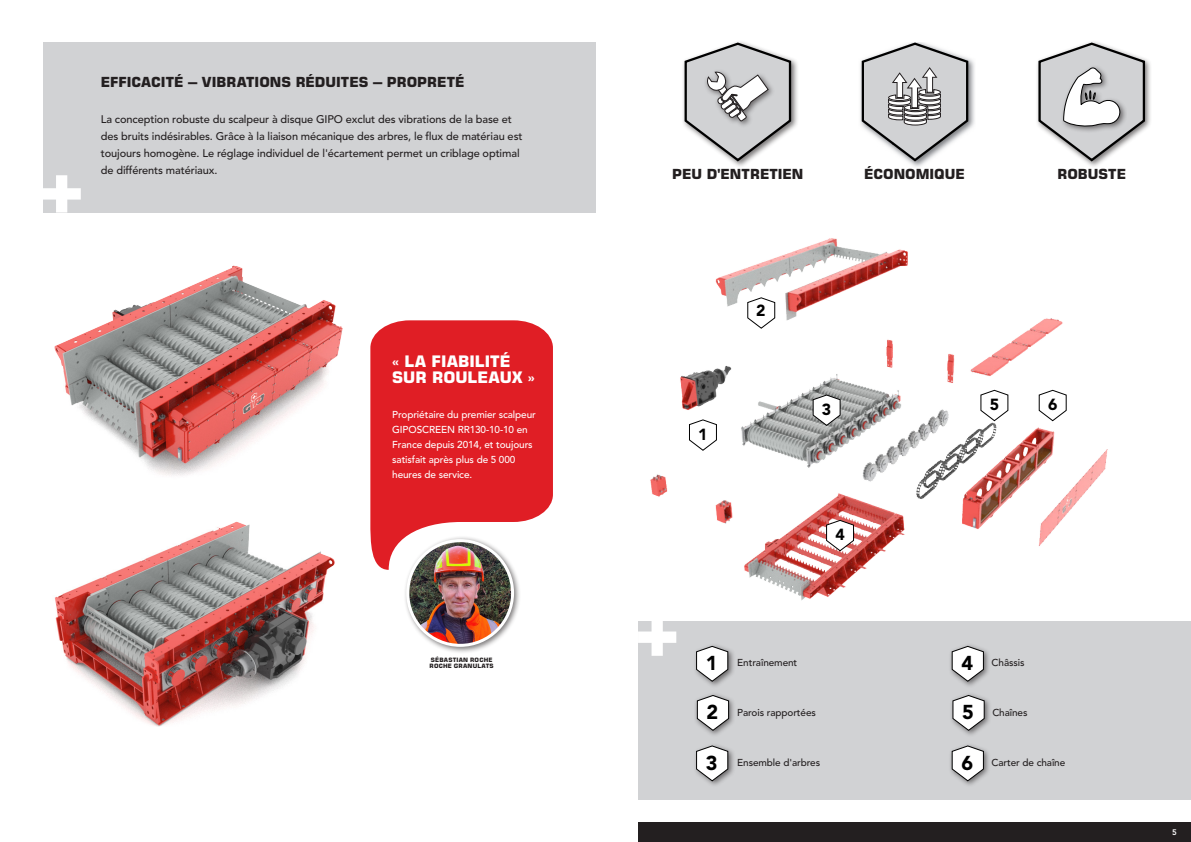
<style>
.page{position:relative;width:1191px;height:842px;background:#fff}
.page>*{position:absolute;margin:0;border:0;box-sizing:border-box;transform-origin:0 0}
.t1{font:900 20px "Avenir LT Pro";color:#000}
.t2{font:700 16px/16px "Eurostile LT Pro";color:#fff}
.t3{font:900 16px "Avenir LT Pro";color:#000}
._10_C_Roboto{font:700 14px "Eurostile LT Pro";color:#231f20}
.t4{font:500 11px/17px "Avenir LT Pro";letter-spacing:-.01em;color:#231f20}
.t5{font:500 10px/15px "Avenir LT Pro";letter-spacing:-.01em;color:#fff}
.t6{font:500 10px "Avenir LT Pro";letter-spacing:-.01em;color:#231f20}
.t7{font:800 8px "Avenir LT Pro";color:#fff}
.t8{font:700 6px "Eurostile LT Pro";letter-spacing:.03em;color:#231f20}
</style>
<div class="page">
<div style="left:638px;top:621px;width:553px;height:178px;background:#d1d2d4"></div>
<div style="left:693px;top:692px;width:43px;height:45px;background:#231f20;opacity:.6"></div>
<svg style="left:697px;top:695px;width:32px;height:36px"></svg>
<div style="left:693px;top:643px;width:42px;height:45px;background:#231f20;opacity:.6"></div>
<svg style="left:696px;top:646px;width:32px;height:36px"></svg>
<div style="left:693px;top:742px;width:42px;height:46px;background:#231f20;opacity:.6"></div>
<svg style="left:696px;top:745px;width:32px;height:36px"></svg>
<div style="left:638px;top:822px;width:553px;height:20px;background:#231f20"></div>
<img style="left:54px;top:265px;width:289px;height:211px">
<div style="left:43px;top:43px;width:552px;height:170px;background:#d1d2d4"></div>
<svg style="left:43px;top:175px;width:38px;height:38px"></svg>
<img style="left:55px;top:521px;width:280px;height:206px">
<div style="left:948px;top:643px;width:43px;height:45px;background:#231f20;opacity:.6"></div>
<svg style="left:951px;top:646px;width:33px;height:36px"></svg>
<div style="left:949px;top:692px;width:43px;height:45px;background:#231f20;opacity:.6"></div>
<svg style="left:952px;top:695px;width:33px;height:36px"></svg>
<div style="left:948px;top:742px;width:43px;height:46px;background:#231f20;opacity:.6"></div>
<svg style="left:951px;top:745px;width:33px;height:36px"></svg>
<svg style="left:370px;top:320px;width:183px;height:250px;background:#e3343a"></svg>
<div style="left:403px;top:536px;width:118px;height:118px;background:#231f20;opacity:.6"></div>
<img style="left:408px;top:541px;width:104px;height:104px;border-radius:52px">
<div style="left:406px;top:539px;width:108px;height:108px;border:3px solid #fff;border-radius:50%"></div>
<img style="left:860px;top:58px;width:115px;height:109px">
<svg style="left:861px;top:43px;width:107px;height:118px"></svg>
<img style="left:650px;top:238px;width:458px;height:363px">
<svg style="left:812px;top:394px;width:29px;height:32px"></svg>
<svg style="left:826px;top:520px;width:28px;height:31px"></svg>
<svg style="left:980px;top:390px;width:28px;height:31px"></svg>
<svg style="left:747px;top:297px;width:28px;height:32px"></svg>
<svg style="left:689px;top:419px;width:28px;height:32px"></svg>
<svg style="left:1038px;top:390px;width:28px;height:31px"></svg>
<svg style="left:638px;top:621px;width:38px;height:35px"></svg>
<div style="left:681px;top:39px;width:117px;height:129px;background:#231f20;opacity:.6"></div>
<svg style="left:683px;top:41px;width:110px;height:122px"></svg>
<div style="left:1035px;top:39px;width:117px;height:129px;background:#231f20;opacity:.6"></div>
<svg style="left:1037px;top:41px;width:110px;height:127px"></svg>
<p class="_10_C_Roboto" style="left:101px;top:73px;width:365px">EFFICACITÉ – VIBRATIONS RÉDUITES – PROPRETÉ</p>
<p class="t4" style="left:101px;top:111px;width:423px">La conception robuste du scalpeur à disque GIPO exclut des vibrations de la base et des bruits indésirables. Grâce à la liaison mécanique des arbres, le flux de matériau est toujours homogène. Le réglage individuel de l'écartement permet un criblage optimal de différents matériaux.</p>
<p class="t2" style="left:392px;top:353px;width:144px">« LA FIABILITÉ<br>SUR ROULEAUX »</p>
<p class="t5" style="left:392px;top:407px;width:145px">Propriétaire du premier scalpeur<br>GIPOSCREEN RR130-10-10 en<br>France depuis 2014, et toujours satisfait après plus de 5 000 heures de service.</p>
<p class="t8" style="left:431px;top:656px;width:63px">SÉBASTIAN ROCHE</p>
<p class="t8" style="left:429px;top:662px;width:66px">ROCHE GRANULATS</p>
<p class="_10_C_Roboto" style="left:864px;top:166px;width:102px">ÉCONOMIQUE</p>
<p class="_10_C_Roboto" style="left:672px;top:166px;width:133px">PEU D'ENTRETIEN</p>
<p class="_10_C_Roboto" style="left:1057px;top:166px;width:70px">ROBUSTE</p>
<p class="t3" style="left:698px;top:424px;width:11px">1</p>
<p class="t3" style="left:756px;top:301px;width:11px">2</p>
<p class="t3" style="left:822px;top:400px;width:11px">3</p>
<p class="t3" style="left:835px;top:525px;width:11px">4</p>
<p class="t1" style="left:705px;top:651px;width:13px">1</p>
<p class="t1" style="left:706px;top:700px;width:13px">2</p>
<p class="t1" style="left:705px;top:750px;width:13px">3</p>
<p class="t6" style="left:737px;top:657px;width:62px">Entraînement</p>
<p class="t6" style="left:737px;top:706px;width:80px">Parois rapportées</p>
<p class="t6" style="left:737px;top:756px;width:84px">Ensemble d'arbres</p>
<p class="t3" style="left:989px;top:395px;width:11px">5</p>
<p class="t3" style="left:1048px;top:395px;width:11px">6</p>
<p class="t1" style="left:961px;top:651px;width:13px">4</p>
<p class="t6" style="left:991px;top:657px;width:34px">Châssis</p>
<p class="t1" style="left:962px;top:700px;width:13px">5</p>
<p class="t6" style="left:992px;top:706px;width:37px">Chaînes</p>
<p class="t1" style="left:961px;top:750px;width:13px">6</p>
<p class="t6" style="left:991px;top:756px;width:75px">Carter de chaîne</p>
<p class="t7" style="left:1172px;top:827px;width:6px">5</p>
</div>
